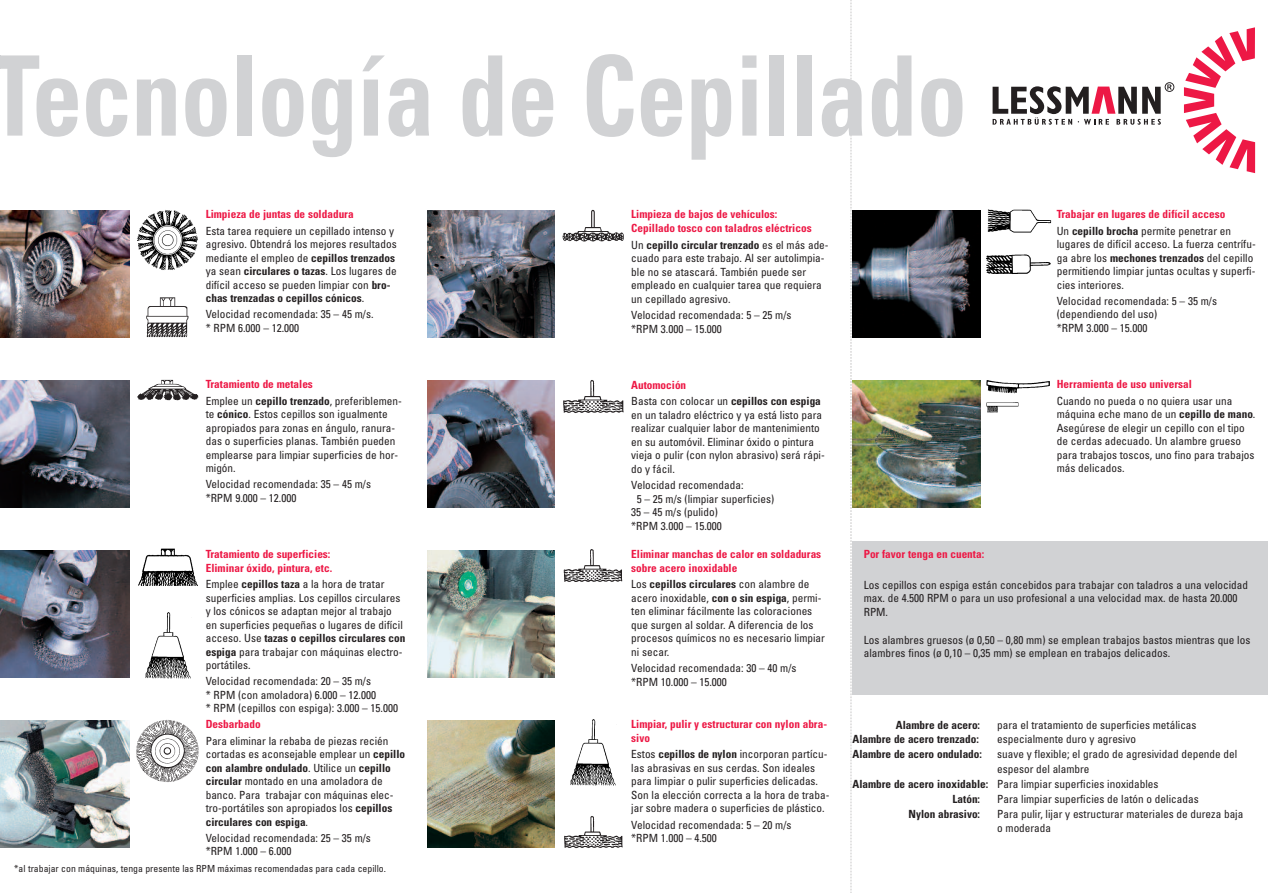
<style>
.page{position:relative;width:1268px;height:893px;background:#fff}
.page>*{position:absolute;margin:0;border:0;box-sizing:border-box;transform-origin:0 0}
.t1{font:700 condensed 111px "Univers";letter-spacing:-.005em;color:#d1d2d4;scale:.9 1}
.t2{font:condensed 11.25px/13.5px "Univers";color:#231f20}
.t3{font:700 condensed 11.25px/13.5px "Univers";color:#ed1845}
.t4{font:700 condensed 11.25px "Univers";color:#231f20}
.t5{font:condensed 9.75px "Univers";color:#231f20}
.s1{font-weight:700}
.s2{font-weight:700;color:#ed1845}
.s3{font-weight:400;color:#231f20}
.s4{color:#231f20}
</style>
<div class="page">
<div style="left:851px;top:541px;width:416px;height:153px;background:#d1d2d4"></div>
<img style="left:0;top:210px;width:129px;height:128px">
<img style="left:427px;top:380px;width:127px;height:128px">
<img style="left:137px;top:210px;width:61px;height:60px">
<img style="left:146px;top:298px;width:42px;height:39px">
<img style="left:0;top:380px;width:129px;height:128px">
<img style="left:137px;top:379px;width:62px;height:22px">
<img style="left:563px;top:380px;width:61px;height:33px">
<img style="left:563px;top:549px;width:60px;height:33px">
<img style="left:852px;top:380px;width:127px;height:128px">
<img style="left:427px;top:550px;width:127px;height:128px">
<img style="left:427px;top:720px;width:127px;height:128px">
<img style="left:0;top:550px;width:129px;height:128px">
<img style="left:138px;top:548px;width:60px;height:38px">
<img style="left:145px;top:612px;width:46px;height:67px">
<img style="left:564px;top:816px;width:59px;height:33px">
<img style="left:570px;top:719px;width:46px;height:67px">
<img style="left:0;top:720px;width:129px;height:128px">
<img style="left:136px;top:719px;width:63px;height:63px">
<img style="left:562px;top:210px;width:62px;height:31px">
<img style="left:852px;top:210px;width:127px;height:128px">
<img style="left:987px;top:209px;width:64px;height:24px">
<img style="left:986px;top:254px;width:65px;height:20px">
<img style="left:427px;top:210px;width:127px;height:128px">
<svg style="left:1184px;top:27px;width:70px;height:146px"></svg>
<svg style="left:992px;top:82px;width:182px;height:43px"></svg>
<img style="left:986px;top:380px;width:64px;height:14px">
<img style="left:986px;top:403px;width:31px;height:9px">
<svg style="left:0;top:55px;width:1px;height:14px"></svg>
<h1 class="t1" style="left:-10px;top:55px;width:1086px">Tecnología de Cepillado</h1>
<p class="t3" style="left:206px;top:208px;width:149px">Limpieza de juntas de soldadura</p>
<p class="t2" style="left:206px;top:225px;width:193px">Esta tarea requiere un cepillado intenso y agresivo. Obtendrá los mejores resultados mediante el empleo de <span class="s1">cepillos trenzados </span>ya sean <span class="s1">circulares o tazas</span>. Los lugares de difícil acceso se pueden limpiar con <span class="s1">bro&shy;chas trenzadas o cepillos cónicos</span>.</p>
<p class="t2" style="left:206px;top:308px;width:169px">Velocidad recomendada: 35 – 45 m/s. * RPM 6.000 – 12.000</p>
<p class="t2" style="left:206px;top:377px;width:197px;line-height:16.2px"><span class="s2">Tratamiento de metales<br></span>Emplee un <span class="s1">cepillo trenzado</span>, preferiblemen-</p>
<p class="t2" style="left:206px;top:408px;width:194px">te <span class="s1">cónico</span>. Estos cepillos son igualmente apropiados para zonas en ángulo, ranura&shy;das o superficies planas. También pueden emplearse para limpiar superficies de hor&shy;migón.</p>
<p class="t2" style="left:206px;top:478px;width:167px">Velocidad recomendada: 35 – 45 m/s *RPM 9.000 – 12.000</p>
<p class="t3" style="left:631px;top:208px;width:182px;line-height:14.1px">Limpieza de bajos de vehículos:<br>Cepillado tosco con taladros eléctricos</p>
<p class="t2" style="left:631px;top:239px;width:199px">Un <span class="s1">cepillo circular trenzado</span> es el más ade&shy;cuado para este trabajo. Al ser autolimpia&shy;ble no se atascará. También puede ser empleado en cualquier tarea que requiera un cepillado agresivo.</p>
<p class="t2" style="left:631px;top:309px;width:162px">Velocidad recomendada: 5 – 25 m/s *RPM 3.000 – 15.000</p>
<p class="t2" style="left:631px;top:378px;width:191px;line-height:16.4px"><span class="s2">Automoción<br></span>Basta con colocar un <span class="s1">cepillos con espiga</span></p>
<p class="t2" style="left:631px;top:409px;width:195px">en un taladro eléctrico y ya está listo para realizar cualquier labor de mantenimiento en su automóvil. Eliminar óxido o pintura vieja o pulir (con nylon abrasivo) será rápi&shy;do y fácil.</p>
<p class="t2" style="left:631px;top:479px;width:114px">Velocidad recomendada:</p>
<p class="t2" style="left:636px;top:493px;width:139px">5 – 25 m/s (limpiar superficies)</p>
<p class="t2" style="left:631px;top:506px;width:88px">35 – 45 m/s (pulido)</p>
<p class="t2" style="left:631px;top:520px;width:92px">*RPM 3.000 – 15.000</p>
<p class="t3" style="left:1056px;top:207px;width:176px;line-height:16.4px">Trabajar en lugares de difícil acceso<br><span class="s3">Un</span> <span class="s4">cepillo brocha</span> <span class="s3">permite penetrar en</span></p>
<p class="t2" style="left:1056px;top:238px;width:200px">lugares de difícil acceso. La fuerza centrífu&shy;ga abre los <span class="s1">mechones trenzados</span> del cepillo permitiendo limpiar juntas ocultas y superfi&shy;cies interiores.</p>
<p class="t2" style="left:1056px;top:295px;width:162px">Velocidad recomendada: 5 – 35 m/s (dependiendo del uso)<br>*RPM 3.000 – 15.000</p>
<p class="t3" style="left:1056px;top:378px;width:137px">Herramienta de uso universal</p>
<p class="t2" style="left:1056px;top:395px;width:200px">Cuando no pueda o no quiera usar una máquina eche mano de un <span class="s1">cepillo de mano</span>.<br>Asegúrese de elegir un cepillo con el tipo de cerdas adecuado. Un alambre grueso para trabajos toscos, uno fino para trabajos más delicados.</p>
<p class="t3" style="left:206px;top:548px;width:128px">Tratamiento de superficies:<br>Eliminar óxido, pintura, etc.</p>
<p class="t2" style="left:206px;top:578px;width:201px">Emplee <span class="s1">cepillos taza</span> a la hora de tratar superficies amplias. Los cepillos circulares y los cónicos se adaptan mejor al trabajo en superficies pequeñas o lugares de difícil acceso. Use <span class="s1">tazas o cepillos circulares con espiga</span> para trabajar con máquinas electro&shy;portátiles.</p>
<p class="t2" style="left:206px;top:676px;width:194px">Velocidad recomendada: 20 – 35 m/s<br>* RPM (con amoladora) 6.000 – 12.000<br>* RPM (cepillos con espiga): 3.000 – 15.000</p>
<p class="t3" style="left:206px;top:719px;width:56px">Desbarbado</p>
<p class="t2" style="left:206px;top:735px;width:201px">Para eliminar la rebaba de piezas recién cortadas es aconsejable emplear un <span class="s1">cepillo con alambre ondulado</span>. Utilice un <span class="s1">cepillo circular</span> montado en una amoladora de banco. Para trabajar con máquinas elec&shy;tro-portátiles son apropiados los <span class="s1">cepillos circulares con espiga</span>.</p>
<p class="t2" style="left:206px;top:832px;width:167px">Velocidad recomendada: 25 – 35 m/s *RPM 1.000 – 6.000</p>
<p class="t5" style="left:14px;top:865px;width:373px">*al trabajar con máquinas, tenga presente las RPM máximas recomendadas para cada cepillo.</p>
<p class="t3" style="left:631px;top:548px;width:191px">Eliminar manchas de calor en soldaduras sobre acero inoxidable</p>
<p class="t2" style="left:631px;top:578px;width:195px">Los <span class="s1">cepillos circulares</span> con alambre de acero inoxidable, <span class="s1">con o sin espiga</span>, permi&shy;ten eliminar fácilmente las coloraciones que surgen al soldar. A diferencia de los procesos químicos no es necesario limpiar ni secar.</p>
<p class="t2" style="left:631px;top:662px;width:167px">Velocidad recomendada: 30 – 40 m/s *RPM 10.000 – 15.000</p>
<p class="t3" style="left:631px;top:719px;width:197px">Limpiar, pulir y estructurar con nylon abra&shy;sivo</p>
<p class="t2" style="left:631px;top:748px;width:200px">Estos <span class="s1">cepillos de nylon</span> incorporan partícu&shy;las abrasivas en sus cerdas. Son ideales para limpiar o pulir superficies delicadas.<br>Son la elección correcta a la hora de traba&shy;jar sobre madera o superficies de plástico.</p>
<p class="t2" style="left:631px;top:819px;width:162px">Velocidad recomendada: 5 – 20 m/s *RPM 1.000 – 4.500</p>
<p class="t3" style="left:863px;top:548px;width:122px">Por favor tenga en cuenta:</p>
<p class="t2" style="left:863px;top:579px;width:386px">Los cepillos con espiga están concebidos para trabajar con taladros a una velocidad max. de 4.500 RPM o para un uso profesional a una velocidad max. de hasta 20.000<br>RPM.</p>
<p class="t2" style="left:863px;top:634px;width:388px">Los alambres gruesos (ø 0,50 – 0,80 mm) se emplean trabajos bastos mientras que los alambres finos (ø 0,10 – 0,35 mm) se emplean en trabajos delicados.</p>
<p class="t4" style="left:895px;top:721px;width:86px">Alambre de acero:</p>
<p class="t2" style="left:996px;top:719px;width:201px">para el tratamiento de superficies metálicas</p>
<p class="t4" style="left:852px;top:735px;width:128px">Alambre de acero trenzado:</p>
<p class="t2" style="left:996px;top:733px;width:140px">especialmente duro y agresivo</p>
<p class="t4" style="left:852px;top:750px;width:131px">Alambre de acero ondulado:</p>
<p class="t2" style="left:996px;top:749px;width:242px">suave y flexible; el grado de agresividad depende del</p>
<p class="t2" style="left:996px;top:763px;width:94px">espesor del alambre</p>
<p class="t2" style="left:852px;top:778px;width:307px"><span class="s1">Alambre de acero inoxidable:</span> Para limpiar superficies inoxidables</p>
<p class="t4" style="left:952px;top:795px;width:29px">Latón:</p>
<p class="t2" style="left:996px;top:793px;width:203px">Para limpiar superficies de latón o delicadas</p>
<p class="t4" style="left:908px;top:810px;width:73px">Nylon abrasivo:</p>
<p class="t2" style="left:996px;top:808px;width:248px">Para pulir, lijar y estructurar materiales de dureza baja o moderada</p>
</div>
